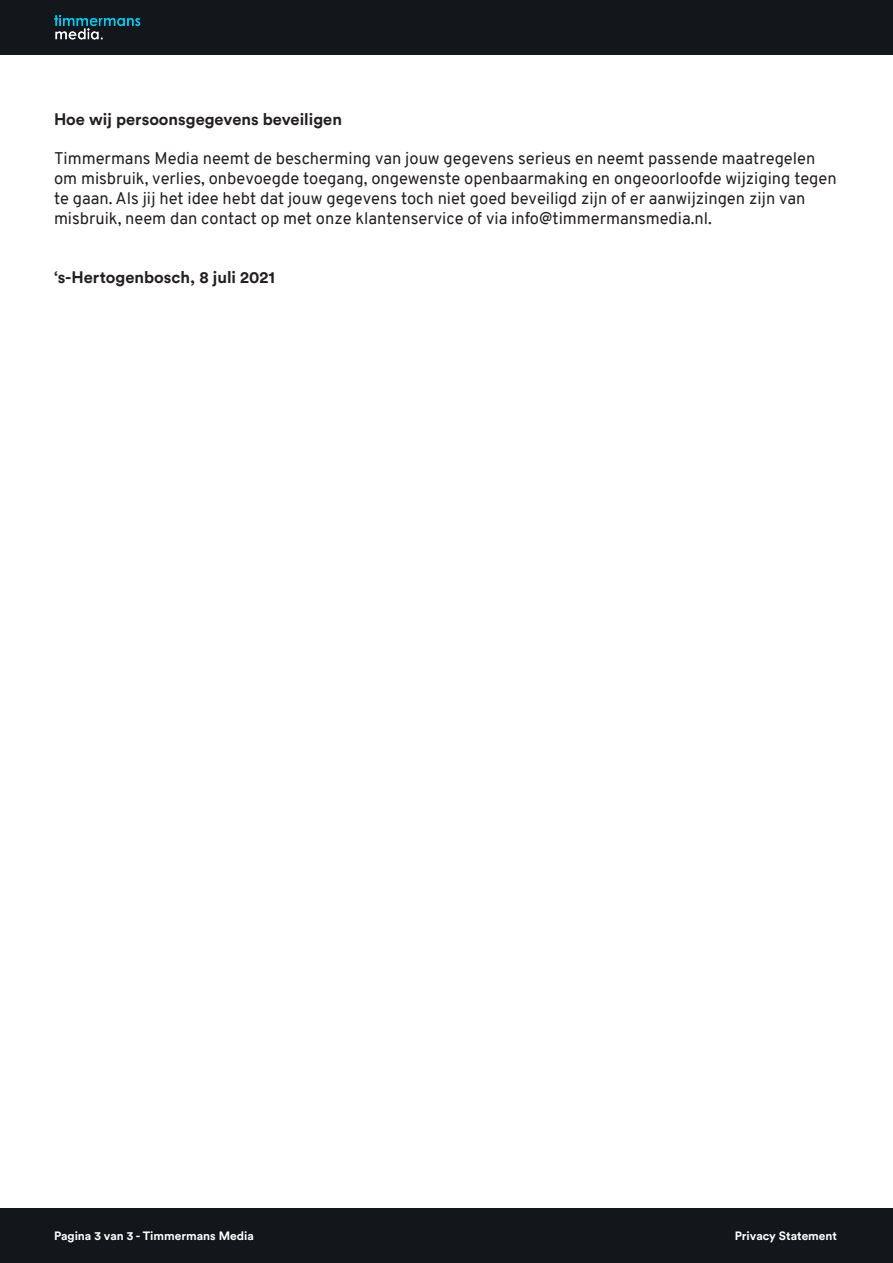
<style>
.page{position:relative;width:893px;height:1263px;background:#fff}
.page>*{position:absolute;margin:0;border:0;box-sizing:border-box;transform-origin:0 0}
.t1{font:16.5px/19.8px "Overpass";color:#231f20}
.t2{font:700 16.5px "Circular Std";color:#231f20}
.t3{font:700 12px "Circular Std";color:#fff}
</style>
<div class="page">
<div style="left:0;top:1209px;width:893px;height:54px;background:#13161a"></div>
<div style="left:0;top:0;width:893px;height:54px;background:#13161a"></div>
<img style="left:54px;top:14px;width:86px;height:26px">
<p class="t2" style="left:54px;top:108px;width:289px">Hoe wij persoonsgegevens beveiligen</p>
<p class="t1" style="left:54px;top:149px;width:784px">Timmermans Media neemt de bescherming van jouw gegevens serieus en neemt passende maatregelen om misbruik, verlies, onbevoegde toegang, ongewenste openbaarmaking en ongeoorloofde wijziging tegen te gaan. Als jij het idee hebt dat jouw gegevens toch niet goed beveiligd zijn of er aanwijzingen zijn van misbruik, neem dan contact op met onze klantenservice of via info@timmermansmedia.nl.</p>
<p class="t2" style="left:54px;top:266px;width:222px">‘s-Hertogenbosch, 8 juli 2021</p>
<p class="t3" style="left:54px;top:1228px;width:201px">Pagina 3 van 3 - Timmermans Media</p>
<p class="t3" style="left:735px;top:1228px;width:104px">Privacy Statement</p>
</div>
